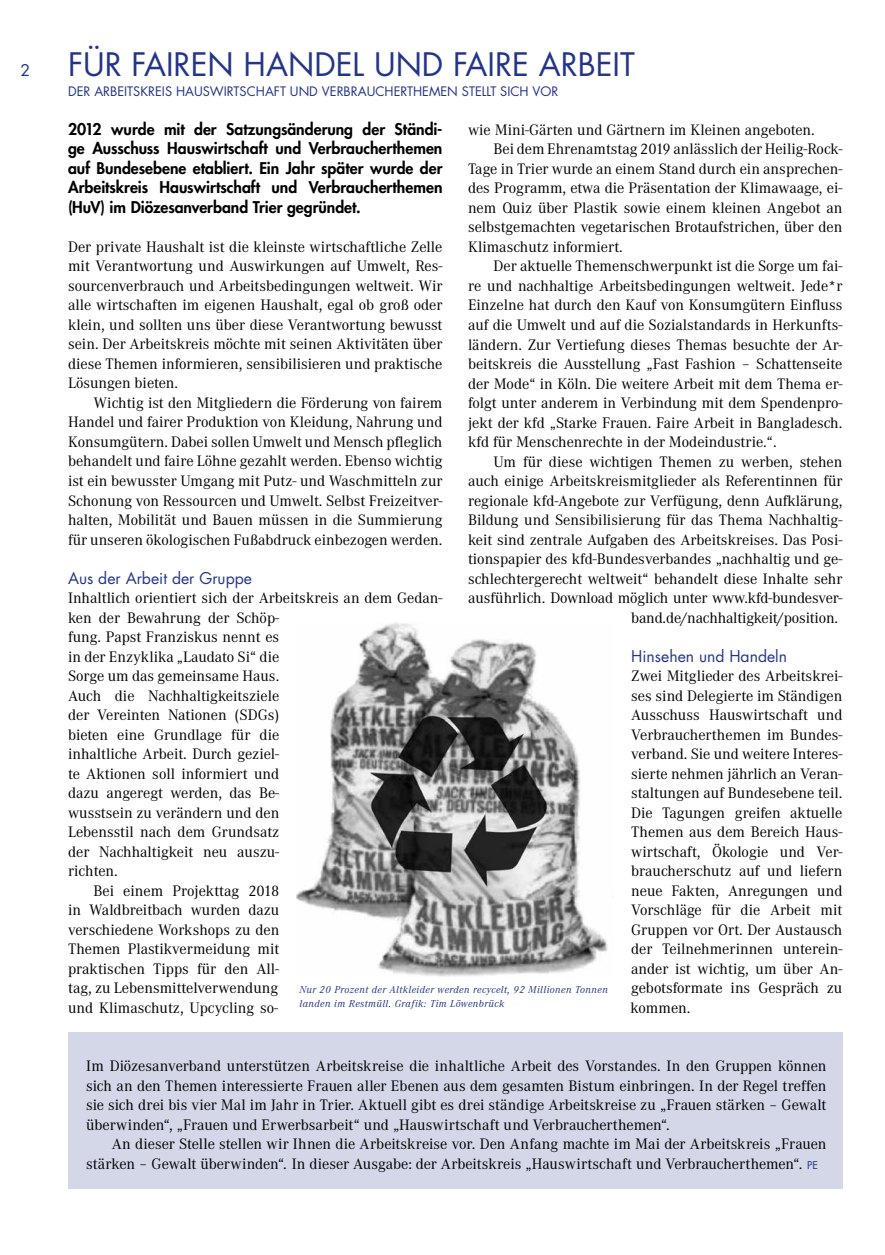
<style>
.page{position:relative;width:885px;height:1255px;background:#fff}
.page>*{position:absolute;margin:0;border:0;box-sizing:border-box;transform-origin:0 0}
.t1{font:31.5px "Futura Std";color:#243588}
.t2{font:15.75px/19.5px "Corporate A";color:#000;text-align:justify}
.t3{font:800 15.75px/19.5px "Futura Std";color:#000;text-align:justify}
.t4{font:15.75px "Futura Std";color:#243588}
.t5{font:12.75px "Futura Std";color:#243588}
.t6{font:italic 10.5px/13.5px "Corporate A";letter-spacing:.04em;color:#243588}
.s1{font-family:"Futura Std";font-size:10.5px;color:#243588}
</style>
<div class="page">
<div style="left:68px;top:1032px;width:774px;height:156px;background:#d3d7e7"></div>
<img style="left:296px;top:623px;width:312px;height:353px">
<p class="t4" style="left:21px;top:60px;width:11px">2</p>
<h1 class="t1" style="left:68px;top:45px;width:568px">FÜR FAIREN HANDEL UND FAIRE ARBEIT</h1>
<p class="t5" style="left:68px;top:83px;width:492px">DER ARBEITSKREIS HAUSWIRTSCHAFT UND VERBRAUCHERTHEMEN STELLT SICH VOR</p>
<p class="t2" style="left:468px;top:120px;width:348px">wie Mini-Gärten und Gärtnern im Kleinen angeboten.</p>
<p class="t2" style="left:493px;top:140px;width:350px">Bei dem Ehrenamtstag 2019 anlässlich der Heilig-Rock-</p>
<p class="t2" style="left:468px;top:159px;width:376px">Tage in Trier wurde an einem Stand durch ein ansprechen-</p>
<p class="t2" style="left:468px;top:179px;width:376px">des Programm, etwa die Präsentation der Klimawaage, ei-</p>
<p class="t2" style="left:468px;top:198px;width:376px">nem Quiz über Plastik sowie einem kleinen Angebot an</p>
<p class="t2" style="left:468px;top:218px;width:376px">selbstgemachten vegetarischen Brotaufstrichen, über den</p>
<p class="t2" style="left:468px;top:237px;width:156px">Klimaschutz informiert.</p>
<p class="t2" style="left:493px;top:257px;width:350px">Der aktuelle Themenschwerpunkt ist die Sorge um fai-</p>
<p class="t2" style="left:468px;top:276px;width:376px">re und nachhaltige Arbeitsbedingungen weltweit. Jede*r</p>
<p class="t2" style="left:468px;top:296px;width:376px">Einzelne hat durch den Kauf von Konsumgütern Einfluss</p>
<p class="t2" style="left:468px;top:315px;width:376px">auf die Umwelt und auf die Sozialstandards in Herkunfts-</p>
<p class="t2" style="left:468px;top:335px;width:376px">ländern. Zur Vertiefung dieses Themas besuchte der Ar-</p>
<p class="t2" style="left:468px;top:354px;width:376px">beitskreis die Ausstellung „Fast Fashion – Schattenseite</p>
<p class="t2" style="left:468px;top:374px;width:376px">der Mode“ in Köln. Die weitere Arbeit mit dem Thema er-</p>
<p class="t2" style="left:468px;top:393px;width:376px">folgt unter anderem in Verbindung mit dem Spendenpro-</p>
<p class="t2" style="left:468px;top:413px;width:376px">jekt der kfd „Starke Frauen. Faire Arbeit in Bangladesch.</p>
<p class="t2" style="left:468px;top:432px;width:310px">kfd für Menschenrechte in der Modeindustrie.“.</p>
<p class="t2" style="left:493px;top:452px;width:350px">Um für diese wichtigen Themen zu werben, stehen</p>
<p class="t2" style="left:468px;top:471px;width:376px">auch einige Arbeitskreismitglieder als Referentinnen für</p>
<p class="t2" style="left:468px;top:491px;width:376px">regionale kfd-Angebote zur Verfügung, denn Aufklärung,</p>
<p class="t2" style="left:468px;top:510px;width:376px">Bildung und Sensibilisierung für das Thema Nachhaltig-</p>
<p class="t2" style="left:468px;top:530px;width:376px">keit sind zentrale Aufgaben des Arbeitskreises. Das Posi-</p>
<p class="t2" style="left:468px;top:549px;width:376px">tionspapier des kfd-Bundesverbandes „nachhaltig und ge-</p>
<p class="t2" style="left:468px;top:569px;width:376px">schlechtergerecht weltweit“ behandelt diese Inhalte sehr</p>
<p class="t2" style="left:468px;top:588px;width:376px">ausführlich. Download möglich unter www.kfd-bundesver-</p>
<p class="t2" style="left:631px;top:608px;width:208px">band.de/nachhaltigkeit/position.</p>
<p class="t4" style="left:631px;top:645px;width:157px">Hinsehen und Handeln</p>
<p class="t2" style="left:630px;top:666px;width:213px">Zwei Mitglieder des Arbeitskrei&shy;ses sind Delegierte im Ständigen Ausschuss Hauswirtschaft und Verbraucherthemen im Bundes&shy;verband. Sie und weitere Interes&shy;sierte nehmen jährlich an Veran&shy;staltungen auf Bundesebene teil.<br>Die Tagungen greifen aktuelle Themen aus dem Bereich Haus&shy;wirtschaft, Ökologie und Ver&shy;braucherschutz auf und liefern neue Fakten, Anregungen und Vorschläge für die Arbeit mit Gruppen vor Ort. Der Austausch der Teilnehmerinnen unterein&shy;ander ist wichtig, um über An&shy;gebotsformate ins Gespräch zu kommen.</p>
<p class="t3" style="left:68px;top:119px;width:376px">2012 wurde mit der Satzungsänderung der Ständi&shy;ge Ausschuss Hauswirtschaft und Verbraucherthemen auf Bundesebene etabliert. Ein Jahr später wurde der Arbeitskreis Hauswirtschaft und Verbraucherthemen (HuV) im Diözesanverband Trier gegründet.</p>
<p class="t2" style="left:68px;top:237px;width:376px">Der private Haushalt ist die kleinste wirtschaftliche Zelle mit Verantwortung und Auswirkungen auf Umwelt, Res&shy;sourcenverbrauch und Arbeitsbedingungen weltweit. Wir alle wirtschaften im eigenen Haushalt, egal ob groß oder klein, und sollten uns über diese Verantwortung bewusst sein. Der Arbeitskreis möchte mit seinen Aktivitäten über diese Themen informieren, sensibilisieren und praktische Lösungen bieten.</p>
<p class="t2" style="left:68px;top:393px;width:376px;text-indent:26px">Wichtig ist den Mitgliedern die Förderung von fairem Handel und fairer Produktion von Kleidung, Nahrung und Konsumgütern. Dabei sollen Umwelt und Mensch pfleglich behandelt und faire Löhne gezahlt werden. Ebenso wichtig ist ein bewusster Umgang mit Putz- und Waschmitteln zur Schonung von Ressourcen und Umwelt. Selbst Freizeitver&shy;halten, Mobilität und Bauen müssen in die Summierung für unseren ökologischen Fußabdruck einbezogen werden.</p>
<p class="t4" style="left:68px;top:567px;width:185px">Aus der Arbeit der Gruppe</p>
<p class="t2" style="left:68px;top:588px;width:376px">Inhaltlich orientiert sich der Arbeitskreis an dem Gedan-</p>
<p class="t2" style="left:68px;top:608px;width:213px">ken der Bewahrung der Schöp-</p>
<p class="t2" style="left:68px;top:627px;width:213px">fung. Papst Franziskus nennt es</p>
<p class="t2" style="left:68px;top:647px;width:213px">in der Enzyklika „Laudato Si“ die</p>
<p class="t2" style="left:68px;top:666px;width:213px">Sorge um das gemeinsame Haus.</p>
<p class="t2" style="left:68px;top:686px;width:213px">Auch die Nachhaltigkeitsziele</p>
<p class="t2" style="left:68px;top:705px;width:213px">der Vereinten Nationen (SDGs)</p>
<p class="t2" style="left:68px;top:725px;width:213px">bieten eine Grundlage für die</p>
<p class="t2" style="left:68px;top:744px;width:213px">inhaltliche Arbeit. Durch geziel-</p>
<p class="t2" style="left:68px;top:764px;width:213px">te Aktionen soll informiert und</p>
<p class="t2" style="left:68px;top:783px;width:213px">dazu angeregt werden, das Be-</p>
<p class="t2" style="left:68px;top:803px;width:213px">wusstsein zu verändern und den</p>
<p class="t2" style="left:68px;top:822px;width:213px">Lebensstil nach dem Grundsatz</p>
<p class="t2" style="left:68px;top:842px;width:213px">der Nachhaltigkeit neu auszu-</p>
<p class="t2" style="left:68px;top:861px;width:51px">richten.</p>
<p class="t2" style="left:94px;top:881px;width:187px">Bei einem Projekttag 2018</p>
<p class="t2" style="left:68px;top:900px;width:213px">in Waldbreitbach wurden dazu</p>
<p class="t2" style="left:68px;top:920px;width:213px">verschiedene Workshops zu den</p>
<p class="t2" style="left:68px;top:939px;width:213px">Themen Plastikvermeidung mit</p>
<p class="t2" style="left:68px;top:959px;width:213px">praktischen Tipps für den All-</p>
<p class="t2" style="left:68px;top:978px;width:212px">tag, zu Lebensmittelverwendung</p>
<p class="t2" style="left:68px;top:998px;width:212px">und Klimaschutz, Upcycling so-</p>
<p class="t6" style="left:299px;top:983px;width:310px">Nur 20 Prozent der Altkleider werden recycelt, 92 Millionen Tonnen landen im Restmüll. Grafik: Tim Löwenbrück</p>
<p class="t2" style="left:86px;top:1056px;width:741px">Im Diözesanverband unterstützen Arbeitskreise die inhaltliche Arbeit des Vorstandes. In den Gruppen können sich an den Themen interessierte Frauen aller Ebenen aus dem gesamten Bistum einbringen. In der Regel treffen sie sich drei bis vier Mal im Jahr in Trier. Aktuell gibt es drei ständige Arbeitskreise zu „Frauen stärken – Gewalt überwinden“, „Frauen und Erwerbsarbeit“ und „Hauswirtschaft und Verbraucherthemen“.</p>
<p class="t2" style="left:86px;top:1134px;width:741px;text-indent:26px">An dieser Stelle stellen wir Ihnen die Arbeitskreise vor. Den Anfang machte im Mai der Arbeitskreis „Frauen stärken – Gewalt überwinden“. In dieser Ausgabe: der Arbeitskreis „Hauswirtschaft und Verbraucherthemen“. <span class="s1">PE</span></p>
</div>
